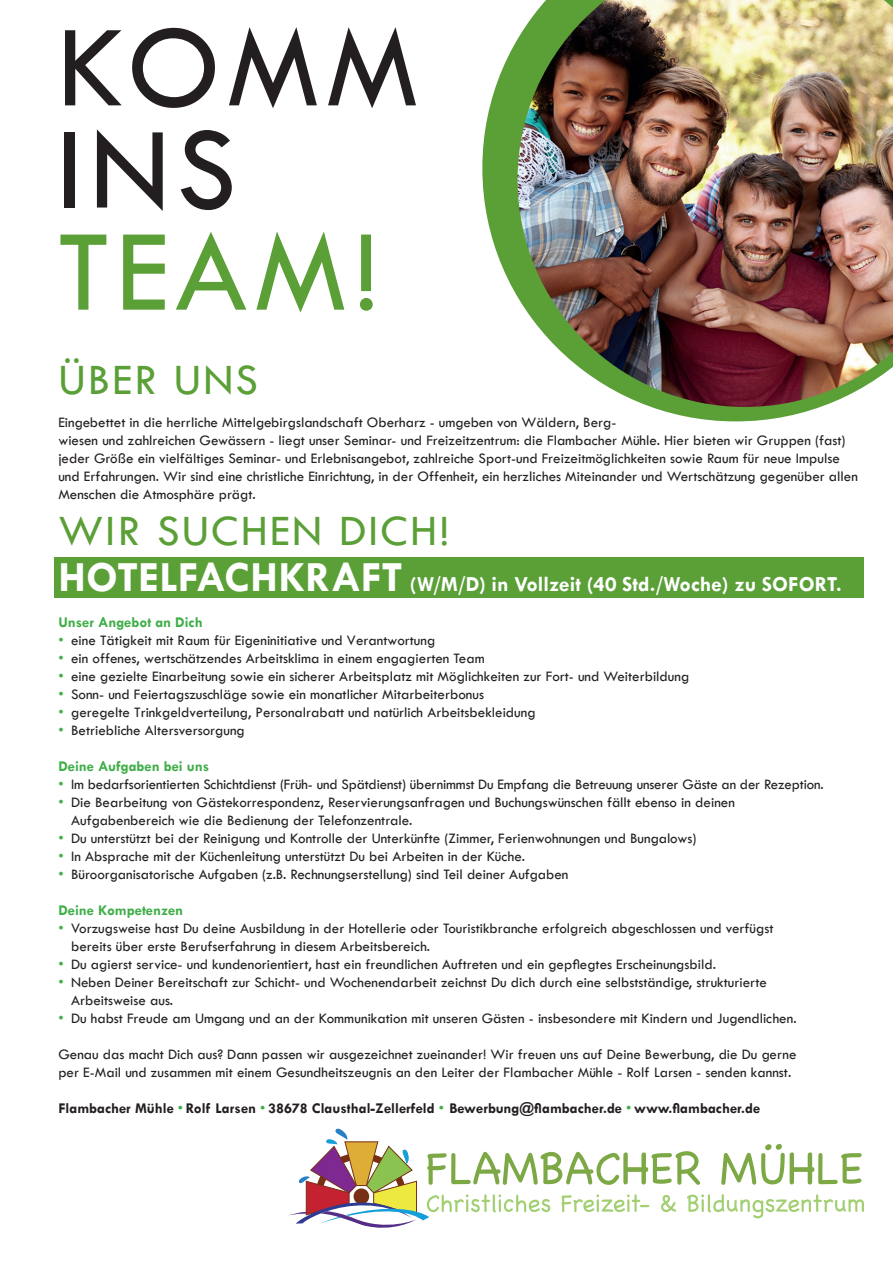
<style>
.page{position:relative;width:893px;height:1263px;background:#fff}
.page>*{position:absolute;margin:0;border:0;box-sizing:border-box;transform-origin:0 0}
.t1{font:120.75px "Tw Cen";letter-spacing:.05em;color:#231f20}
.t2{font:120.75px "Tw Cen";color:#5b9f37}
.t3{font:45px "Tw Cen";letter-spacing:.05em;color:#5b9f37}
.t4{font:700 21.6px "Tw Cen";color:#fff}
.t5{font:15px/18px "Tw Cen";color:#231f20}
.t6{font:700 15px "Tw Cen";color:#231f20}
.t7{font:700 15px "Tw Cen";color:#40ae49}
.s1{font-size:43.35px}
.s2{font-stretch:condensed;color:#40ae49}
.s3{font-weight:400;font-stretch:condensed;color:#40ae49}
</style>
<div class="page">
<div style="left:55px;top:557px;width:809px;height:41px;background:#5b9f37"></div>
<svg style="left:288px;top:1129px;width:576px;height:99px"></svg>
<svg style="left:482px;top:38px;width:338px;height:383px"></svg>
<img style="left:518px;top:0;width:375px;height:407px">
<p class="t1" style="left:57px;top:-5px;width:363px">KOMM</p>
<p class="t1" style="left:57px;top:97px;width:181px">INS</p>
<p class="t2" style="left:57px;top:199px;width:324px">TEAM!</p>
<p class="t3" style="left:58px;top:352px;width:201px">ÜBER UNS</p>
<p class="t5" style="left:58px;top:413px;width:801px">Eingebettet in die herrliche Mittelgebirgslandschaft Oberharz - umgeben von Wäldern, Berg-<br>wiesen und zahlreichen Gewässern - liegt unser Seminar- und Freizeitzentrum: die Flambacher Mühle. Hier bieten wir Gruppen (fast) jeder Größe ein vielfältiges Seminar- und Erlebnisangebot, zahlreiche Sport-und Freizeitmöglichkeiten sowie Raum für neue Impulse und Erfahrungen. Wir sind eine christliche Einrichtung, in der Offenheit, ein herzliches Miteinander und Wertschätzung gegenüber allen Menschen die Atmosphäre prägt.</p>
<p class="t3" style="left:58px;top:504px;width:392px">WIR SUCHEN DICH!</p>
<p class="t4" style="left:58px;top:571px;width:785px"><span class="s1">HOTELFACHKRAFT</span> (W/M/D) in Vollzeit (40 Std./Woche) zu SOFORT.</p>
<p class="t7" style="left:58px;top:613px;width:146px">Unser Angebot an Dich</p>
<p class="t5" style="left:58px;top:631px;width:379px"><span class="s2">•</span> eine Tätigkeit mit Raum für Eigeninitiative und Verantwortung</p>
<p class="t5" style="left:58px;top:649px;width:428px"><span class="s2">•</span> ein offenes, wertschätzendes Arbeitsklima in einem engagierten Team</p>
<p class="t5" style="left:58px;top:667px;width:632px"><span class="s2">•</span> eine gezielte Einarbeitung sowie ein sicherer Arbeitsplatz mit Möglichkeiten zur Fort- und Weiterbildung</p>
<p class="t5" style="left:58px;top:685px;width:427px"><span class="s2">•</span> Sonn- und Feiertagszuschläge sowie ein monatlicher Mitarbeiterbonus</p>
<p class="t5" style="left:58px;top:703px;width:479px"><span class="s2">•</span> geregelte Trinkgeldverteilung, Personalrabatt und natürlich Arbeitsbekleidung</p>
<p class="t5" style="left:58px;top:721px;width:188px"><span class="s2">•</span> Betriebliche Altersversorgung</p>
<p class="t7" style="left:58px;top:757px;width:152px">Deine Aufgaben bei uns</p>
<p class="t5" style="left:58px;top:775px;width:767px"><span class="s2">•</span> Im bedarfsorientierten Schichtdienst (Früh- und Spätdienst) übernimmst Du Empfang die Betreuung unserer Gäste an der Rezeption.</p>
<p class="t5" style="left:58px;top:793px;width:678px"><span class="s2">•</span> Die Bearbeitung von Gästekorrespondenz, Reservierungsanfragen und Buchungswünschen fällt ebenso in deinen</p>
<p class="t5" style="left:71px;top:811px;width:343px">Aufgabenbereich wie die Bedienung der Telefonzentrale.</p>
<p class="t5" style="left:58px;top:829px;width:640px"><span class="s2">•</span> Du unterstützt bei der Reinigung und Kontrolle der Unterkünfte (Zimmer, Ferienwohnungen und Bungalows)</p>
<p class="t5" style="left:58px;top:847px;width:468px"><span class="s2">•</span> In Absprache mit der Küchenleitung unterstützt Du bei Arbeiten in der Küche.</p>
<p class="t5" style="left:58px;top:865px;width:512px"><span class="s2">•</span> Büroorganisatorische Aufgaben (z.B. Rechnungserstellung) sind Teil deiner Aufgaben</p>
<p class="t7" style="left:58px;top:901px;width:126px">Deine Kompetenzen</p>
<p class="t5" style="left:71px;top:919px;width:704px;text-indent:-13px"><span class="s2">•</span> Vorzugsweise hast Du deine Ausbildung in der Hotellerie oder Touristikbranche erfolgreich abgeschlossen und verfügst bereits über erste Berufserfahrung in diesem Arbeitsbereich.</p>
<p class="t5" style="left:58px;top:955px;width:659px"><span class="s2">•</span> Du agierst service- und kundenorientiert, hast ein freundlichen Auftreten und ein gepflegtes Erscheinungsbild.</p>
<p class="t5" style="left:71px;top:973px;width:697px;text-indent:-13px"><span class="s2">•</span> Neben Deiner Bereitschaft zur Schicht- und Wochenendarbeit zeichnst Du dich durch eine selbstständige, strukturierte<br>Arbeitsweise aus.</p>
<p class="t5" style="left:58px;top:1009px;width:740px"><span class="s2">•</span> Du habst Freude am Umgang und an der Kommunikation mit unseren Gästen - insbesondere mit Kindern und Jugendlichen.</p>
<p class="t5" style="left:58px;top:1045px;width:740px">Genau das macht Dich aus? Dann passen wir ausgezeichnet zueinander! Wir freuen uns auf Deine Bewerbung, die Du gerne</p>
<p class="t5" style="left:58px;top:1063px;width:734px">per E-Mail und zusammen mit einem Gesundheitszeugnis an den Leiter der Flambacher Mühle - Rolf Larsen - senden kannst.</p>
<p class="t6" style="left:58px;top:1099px;width:703px">Flambacher Mühle <span class="s3">•</span> Rolf Larsen <span class="s3">•</span> 38678 Clausthal-Zellerfeld <span class="s3">•</span> Bewerbung@flambacher.de <span class="s3">•</span> www.flambacher.de</p>
</div>
